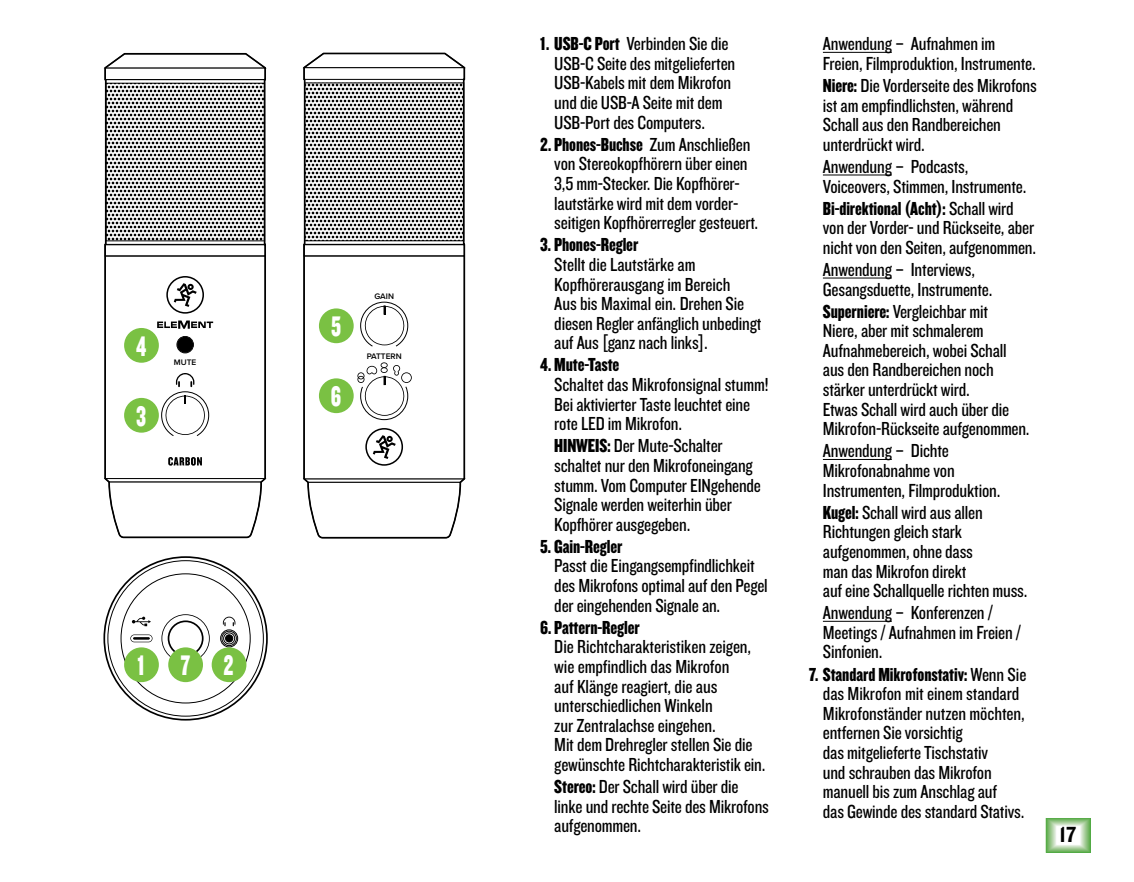
<style>
.page{position:relative;width:1134px;height:882px;background:#fff}
.page>*{position:absolute;margin:0;border:0;box-sizing:border-box;transform-origin:0 0}
.t1{font:29.4px "Knockout 70 Full Welterwt";color:#fff;scale:.75 1}
.t2{font:22.75px "Knockout 50 Welterweight";color:#000}
.t3{font:19.6px/19.6px "Knockout 29 Junior Ltweight";letter-spacing:-.01em;color:#000}
.t4{font:19.6px "Knockout 69 Full Liteweight";letter-spacing:-.005em;color:#000}
.t5{font:600 8.4px "Proxima Nova";color:#000}
.t6{font:600 8.22px "Proxima Nova";color:#000}
.s1{font-family:"Knockout 69 Full Liteweight"}
.s2{font-family:"Knockout 29 Junior Ltweight"}
</style>
<div class="page">
<div style="left:1046px;top:818px;width:44px;height:34px;border:1px solid #4eab44"></div>
<div style="left:1046px;top:819px;width:44px;height:33px;border:1px solid #4fab45"></div>
<div style="left:1047px;top:819px;width:43px;height:33px;border:1px solid #5caf4d"></div>
<div style="left:1047px;top:819px;width:42px;height:33px;border:1px solid #60b050"></div>
<div style="left:1047px;top:819px;width:42px;height:32px;border:1px solid #62b151"></div>
<div style="left:1048px;top:819px;width:41px;height:32px;border:1px solid #66b255"></div>
<div style="left:1048px;top:820px;width:41px;height:31px;border:1px solid #6cb45b"></div>
<div style="left:1048px;top:820px;width:40px;height:31px;border:1px solid #72b661"></div>
<div style="left:1049px;top:820px;width:39px;height:31px;border:1px solid #76b865"></div>
<div style="left:1049px;top:820px;width:39px;height:30px;border:1px solid #7aba6a"></div>
<div style="left:1049px;top:821px;width:39px;height:29px;border:1px solid #7bba6c"></div>
<div style="left:1049px;top:821px;width:38px;height:29px;border:1px solid #81bd72"></div>
<div style="left:1050px;top:821px;width:37px;height:29px;border:1px solid #89c07b"></div>
<div style="left:1050px;top:821px;width:37px;height:28px;border:1px solid #8bc17d"></div>
<div style="left:1050px;top:821px;width:36px;height:28px;border:1px solid #8ec380"></div>
<div style="left:1050px;top:822px;width:36px;height:27px;border:1px solid #90c482"></div>
<div style="left:1051px;top:822px;width:35px;height:27px;border:1px solid #9ac88c"></div>
<div style="left:1051px;top:822px;width:34px;height:27px;border:1px solid #9dca90"></div>
<div style="left:1051px;top:822px;width:34px;height:26px;border:1px solid #9fcb92"></div>
<div style="left:1052px;top:822px;width:33px;height:26px;border:1px solid #a2cc94"></div>
<div style="left:1052px;top:823px;width:33px;height:25px;border:1px solid #a9d09c"></div>
<div style="left:1052px;top:823px;width:32px;height:25px;border:1px solid #afd2a2"></div>
<div style="left:1053px;top:823px;width:31px;height:25px;border:1px solid #b1d4a5"></div>
<div style="left:1053px;top:823px;width:31px;height:24px;border:1px solid #b6d6aa"></div>
<div style="left:1053px;top:824px;width:31px;height:23px;border:1px solid #b9d7ad"></div>
<div style="left:1053px;top:824px;width:30px;height:23px;border:1px solid #bedab4"></div>
<div style="left:1054px;top:824px;width:29px;height:23px;border:1px solid #c6dfbd"></div>
<div style="left:1054px;top:824px;width:29px;height:22px;border:1px solid #c9e0c0"></div>
<div style="left:1054px;top:824px;width:28px;height:22px;border:1px solid #cae1c2"></div>
<div style="left:1054px;top:825px;width:28px;height:21px;border:1px solid #cee3c7"></div>
<div style="left:1055px;top:825px;width:27px;height:21px;border:1px solid #d8e9d3"></div>
<div style="left:1055px;top:825px;width:26px;height:21px;border:1px solid #dbead5"></div>
<div style="left:1055px;top:825px;width:26px;height:20px;border:1px solid #deecd9"></div>
<div style="left:1056px;top:825px;width:25px;height:20px;border:1px solid #e0eddb"></div>
<div style="left:1056px;top:826px;width:25px;height:19px;border:1px solid #e9f2e6"></div>
<hr style="left:823px;top:52px;width:69px;height:1px;background:#000">
<hr style="left:823px;top:175px;width:69px;height:1px;background:#000">
<hr style="left:823px;top:278px;width:69px;height:1px;background:#000">
<hr style="left:823px;top:459px;width:69px;height:1px;background:#000">
<hr style="left:823px;top:621px;width:69px;height:1px;background:#000">
<svg style="left:104px;top:52px;width:163px;height:487px"></svg>
<svg style="left:157px;top:321px;width:56px;height:8px"></svg>
<svg style="left:166px;top:276px;width:38px;height:38px"></svg>
<svg style="left:168px;top:457px;width:34px;height:9px"></svg>
<svg style="left:303px;top:52px;width:163px;height:487px"></svg>
<svg style="left:365px;top:428px;width:38px;height:38px"></svg>
<svg style="left:104px;top:557px;width:163px;height:163px"></svg>
<div style="left:108px;top:561px;width:155px;height:155px;background:#fff;border-radius:50%"></div>
<svg style="left:161px;top:614px;width:49px;height:46px"></svg>
<svg style="left:223px;top:617px;width:12px;height:9px"></svg>
<svg style="left:132px;top:617px;width:19px;height:9px"></svg>
<svg style="left:221px;top:630px;width:17px;height:17px"></svg>
<div style="left:220px;top:629px;width:18px;height:18px;border:1px solid #000;border-radius:50%"></div>
<svg style="left:222px;top:631px;width:14px;height:15px"></svg>
<div style="left:222px;top:631px;width:15px;height:15px;border:1px solid #000;border-radius:50%"></div>
<svg style="left:224px;top:633px;width:11px;height:11px"></svg>
<div style="left:223px;top:632px;width:12px;height:12px;border:1px solid #000;border-radius:50%"></div>
<div style="left:226px;top:635px;width:7px;height:7px;background:#000;border-radius:50%"></div>
<div style="left:225px;top:634px;width:8px;height:8px;border:1px solid #000;border-radius:50%"></div>
<svg style="left:130px;top:635px;width:23px;height:7px"></svg>
<div style="left:212px;top:647px;width:34px;height:35px;background:#7ac143;border-radius:50%"></div>
<div style="left:168px;top:647px;width:35px;height:35px;background:#7ac143;border-radius:50%"></div>
<div style="left:124px;top:398px;width:35px;height:35px;background:#7ac143;border-radius:50%"></div>
<div style="left:319px;top:378px;width:35px;height:35px;background:#7ac143;border-radius:50%"></div>
<div style="left:124px;top:328px;width:35px;height:35px;background:#7ac143;border-radius:50%"></div>
<div style="left:319px;top:308px;width:35px;height:35px;background:#7ac143;border-radius:50%"></div>
<div style="left:124px;top:647px;width:35px;height:35px;background:#7ac143;border-radius:50%"></div>
<h1 class="t1" style="left:136px;top:327px;width:15px">4</h1>
<h1 class="t1" style="left:136px;top:397px;width:15px">3</h1>
<p class="t6" style="left:174px;top:357px;width:24px">MUTE</p>
<h1 class="t1" style="left:137px;top:646px;width:12px">1</h1>
<h1 class="t1" style="left:180px;top:646px;width:73px">7 2</h1>
<h1 class="t1" style="left:331px;top:307px;width:15px">5</h1>
<h1 class="t1" style="left:331px;top:377px;width:15px">6</h1>
<p class="t5" style="left:374px;top:291px;width:21px">GAIN</p>
<p class="t5" style="left:367px;top:351px;width:37px">PATTERN</p>
<p class="t3" style="left:554px;top:33px;width:183px;text-indent:-14px"><span class="s1">1. USB-C Port</span> Verbinden Sie die<br>USB-C Seite des mitgelieferten<br>USB-Kabels mit dem Mikrofon und die USB-A Seite mit dem<br>USB-Port des Computers.</p>
<p class="t4" style="left:540px;top:132px;width:212px">2. Phones-Buchse <span class="s2">Zum Anschließen</span></p>
<p class="t3" style="left:554px;top:153px;width:206px">von Stereokopfhörern über einen 3,5 mm-Stecker. Die Kopfhörer&shy;lautstärke wird mit dem vorder&shy;seitigen Kopfhörerregler gesteuert.</p>
<p class="t4" style="left:540px;top:233px;width:100px">3. Phones-Regler</p>
<p class="t3" style="left:554px;top:254px;width:209px">Stellt die Lautstärke am<br>Kopfhörerausgang im Bereich<br>Aus bis Maximal ein. Drehen Sie diesen Regler anfänglich unbedingt auf Aus [ganz nach links].</p>
<p class="t4" style="left:540px;top:353px;width:81px">4. Mute-Taste</p>
<p class="t3" style="left:554px;top:374px;width:216px">Schaltet das Mikrofonsignal stumm!<br>Bei aktivierter Taste leuchtet eine rote LED im Mikrofon.</p>
<p class="t3" style="left:554px;top:435px;width:208px"><span class="s1">HINWEIS:</span> Der Mute-Schalter schaltet nur den Mikrofoneingang stumm. Vom Computer EINgehende<br>Signale werden weiterhin über<br>Kopfhörer ausgegeben.</p>
<p class="t4" style="left:540px;top:534px;width:84px">5. Gain-Regler</p>
<p class="t3" style="left:554px;top:555px;width:215px">Passt die Eingangsempfindlichkeit des Mikrofons optimal auf den Pegel der eingehenden Signale an.</p>
<p class="t4" style="left:540px;top:615px;width:101px">6. Pattern-Regler</p>
<p class="t3" style="left:554px;top:636px;width:213px">Die Richtcharakteristiken zeigen, wie empfindlich das Mikrofon<br>auf Klänge reagiert, die aus unterschiedlichen Winkeln<br>zur Zentralachse eingehen.<br>Mit dem Drehregler stellen Sie die gewünschte Richtcharakteristik ein.</p>
<p class="t3" style="left:554px;top:776px;width:216px"><span class="s1">Stereo:</span> Der Schall wird über die linke und rechte Seite des Mikrofons aufgenommen.</p>
<p class="t3" style="left:823px;top:33px;width:214px">Anwendung – Aufnahmen im<br>Freien, Filmproduktion, Instrumente.</p>
<p class="t3" style="left:823px;top:75px;width:216px"><span class="s1">Niere:</span> Die Vorderseite des Mikrofons ist am empfindlichsten, während<br>Schall aus den Randbereichen unterdrückt wird.</p>
<p class="t3" style="left:823px;top:156px;width:205px">Anwendung – Podcasts,<br>Voiceovers, Stimmen, Instrumente.</p>
<p class="t4" style="left:823px;top:196px;width:192px">Bi-direktional (Acht): <span class="s2">Schall wird</span></p>
<p class="t3" style="left:823px;top:217px;width:215px">von der Vorder- und Rückseite, aber nicht von den Seiten, aufgenommen.</p>
<p class="t3" style="left:823px;top:259px;width:171px">Anwendung – Interviews,<br>Gesangsduette, Instrumente.</p>
<p class="t3" style="left:823px;top:301px;width:208px"><span class="s1">Superniere:</span> Vergleichbar mit<br>Niere, aber mit schmalerem<br>Aufnahmebereich, wobei Schall aus den Randbereichen noch stärker unterdrückt wird.<br>Etwas Schall wird auch über die<br>Mikrofon-Rückseite aufgenommen.</p>
<p class="t3" style="left:823px;top:440px;width:179px">Anwendung – Dichte<br>Mikrofonabnahme von<br>Instrumenten, Filmproduktion.</p>
<p class="t3" style="left:823px;top:502px;width:206px"><span class="s1">Kugel:</span> Schall wird aus allen<br>Richtungen gleich stark aufgenommen, ohne dass<br>man das Mikrofon direkt<br>auf eine Schallquelle richten muss.</p>
<p class="t3" style="left:823px;top:602px;width:200px">Anwendung – Konferenzen /<br>Meetings / Aufnahmen im Freien /<br>Sinfonien.</p>
<p class="t4" style="left:809px;top:662px;width:219px">7. Standard Mikrofonstativ: <span class="s2">Wenn Sie</span></p>
<p class="t3" style="left:823px;top:683px;width:203px">das Mikrofon mit einem standard<br>Mikrofonständer nutzen möchten, entfernen Sie vorsichtig<br>das mitgelieferte Tischstativ<br>und schrauben das Mikrofon manuell bis zum Anschlag auf<br>das Gewinde des standard Stativs.</p>
<p class="t2" style="left:1060px;top:819px;width:18px">17</p>
</div>
